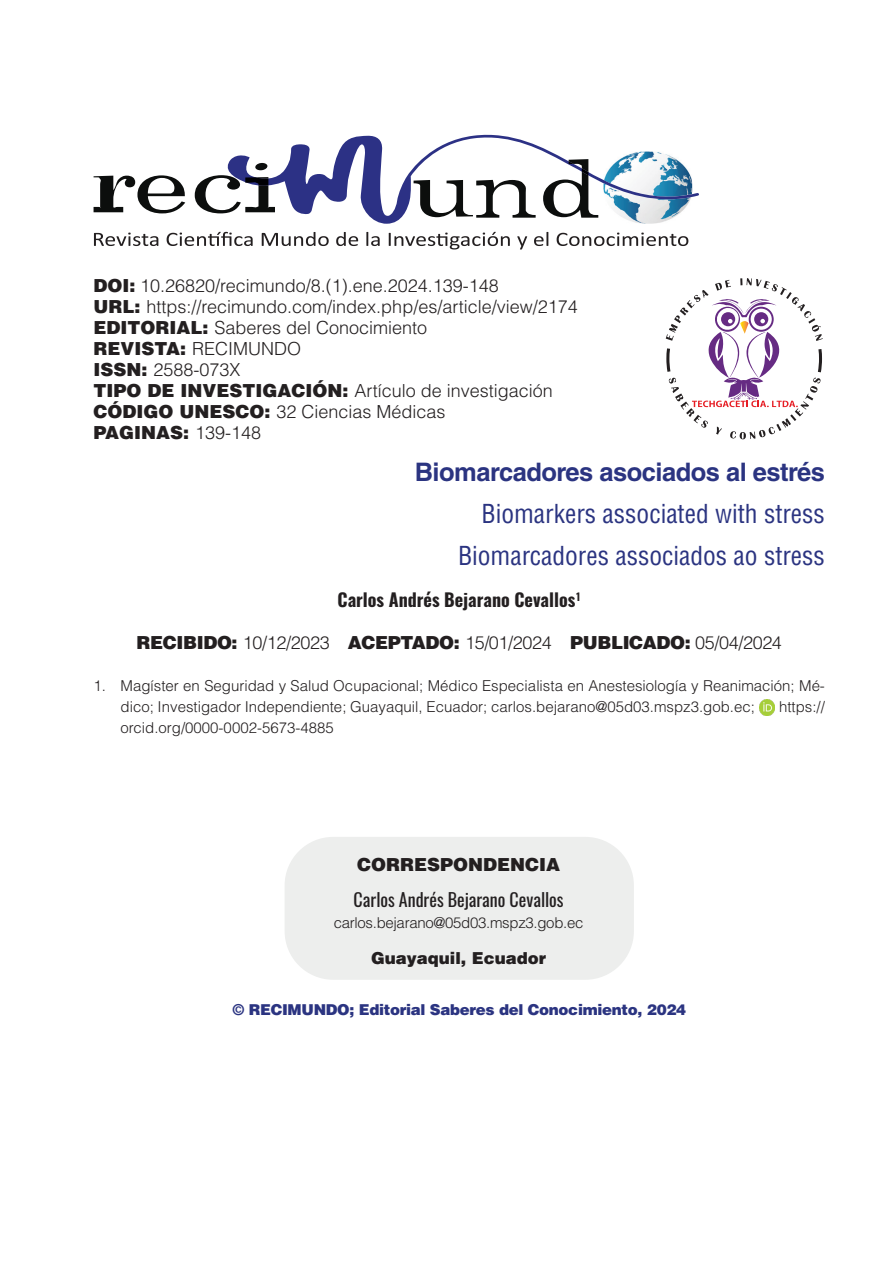
<style>
.page{position:relative;width:893px;height:1263px;background:#fff}
.page>*{position:absolute;margin:0;border:0;box-sizing:border-box;transform-origin:0 0}
.t1{font:condensed 25.5px "Helvetica LT Std";color:#2b3481}
.t2{font:700 25.5px "Helvetica LT Std";letter-spacing:-.02em;color:#2b3481}
.t3{font:300 18px "Helvetica LT Std";color:#231f20}
.t4{font:300 18px "Helvetica LT Std";letter-spacing:-.02em;color:#231f20}
.t5{font:900 18px "Helvetica LT Std";color:#231f20}
.t6{font:700 18px "Oswald";color:#231f20}
.t7{font:18px "Oswald";color:#231f20}
.t8{font:900 16.5px "Helvetica LT Std";color:#231f20}
.t9{font:300 15px/21px "Helvetica LT Std";color:#231f20}
.t10{font:900 15px "Helvetica LT Std";letter-spacing:-.02em;color:#2b3481}
.t11{font:300 15px "Helvetica LT Std";letter-spacing:-.02em;color:#231f20}
.s1{font-weight:900}
.s2{font-weight:300}
</style>
<div class="page">
<svg style="left:94px;top:175px;width:91px;height:38px"></svg>
<svg style="left:195px;top:134px;width:504px;height:90px"></svg>
<svg style="left:94px;top:233px;width:64px;height:13px"></svg>
<svg style="left:167px;top:232px;width:86px;height:14px"></svg>
<svg style="left:262px;top:232px;width:67px;height:14px"></svg>
<svg style="left:336px;top:232px;width:22px;height:14px"></svg>
<svg style="left:366px;top:232px;width:14px;height:14px"></svg>
<svg style="left:389px;top:232px;width:121px;height:17px"></svg>
<svg style="left:517px;top:236px;width:10px;height:13px"></svg>
<svg style="left:534px;top:232px;width:14px;height:14px"></svg>
<svg style="left:557px;top:233px;width:131px;height:13px"></svg>
<img style="left:759px;top:700px;width:16px;height:15px">
<div style="left:285px;top:837px;width:349px;height:143px;background:#edeeed;border-radius:49px"></div>
<svg style="left:666px;top:278px;width:157px;height:161px"></svg>
<p class="t3" style="left:94px;top:274px;width:407px"><span class="s1">DOI:</span> 10.26820/recimundo/8.(1).ene.2024.139-148</p>
<p class="t3" style="left:94px;top:295px;width:486px"><span class="s1">URL:</span> https://recimundo.com/index.php/es/article/view/2174</p>
<p class="t3" style="left:94px;top:316px;width:335px"><span class="s1">EDITORIAL:</span> Saberes del Conocimiento</p>
<p class="t3" style="left:94px;top:337px;width:209px"><span class="s1">REVISTA:</span> RECIMUNDO</p>
<p class="t3" style="left:94px;top:358px;width:149px"><span class="s1">ISSN:</span> 2588-073X</p>
<p class="t3" style="left:94px;top:379px;width:461px"><span class="s1">TIPO DE INVESTIGACIÓN:</span> Artículo de investigación</p>
<p class="t3" style="left:94px;top:400px;width:354px"><span class="s1">CÓDIGO UNESCO:</span> 32 Ciencias Médicas</p>
<p class="t5" style="left:94px;top:420px;width:169px">PAGINAS: <span class="s2">139-148</span></p>
<p class="t2" style="left:415px;top:456px;width:412px">Biomarcadores asociados al estrés</p>
<p class="t1" style="left:482px;top:497px;width:345px">Biomarkers associated with stress</p>
<p class="t1" style="left:458px;top:539px;width:368px">Biomarcadores associados ao stress</p>
<p class="t6" style="left:338px;top:590px;width:245px">Carlos Andrés Bejarano Cevallos<sup>1</sup></p>
<p class="t4" style="left:137px;top:631px;width:647px"><span class="s1">RECIBIDO:</span> 10/12/2023 <span class="s1">ACEPTADO:</span> 15/01/2024 <span class="s1">PUBLICADO:</span> 05/04/2024</p>
<p class="t9" style="left:121px;top:675px;width:706px;text-indent:-27px">1. Magíster en Seguridad y Salud Ocupacional; Médico Especialista en Anestesiología y Reanimación; Mé&shy;dico; Investigador Independiente; Guayaquil, Ecuador; carlos.bejarano@05d03.mspz3.gob.ec;</p>
<p class="t9" style="left:779px;top:696px;width:47px">https://</p>
<p class="t9" style="left:121px;top:717px;width:215px">orcid.org/0000-0002-5673-4885</p>
<p class="t5" style="left:357px;top:853px;width:204px">CORRESPONDENCIA</p>
<p class="t7" style="left:354px;top:884px;width:212px">Carlos Andrés Bejarano Cevallos</p>
<p class="t11" style="left:334px;top:914px;width:251px">carlos.bejarano@05d03.mspz3.gob.ec</p>
<p class="t8" style="left:371px;top:947px;width:177px">Guayaquil, Ecuador</p>
<p class="t10" style="left:232px;top:999px;width:455px">© RECIMUNDO; Editorial Saberes del Conocimiento, 2024</p>
</div>
